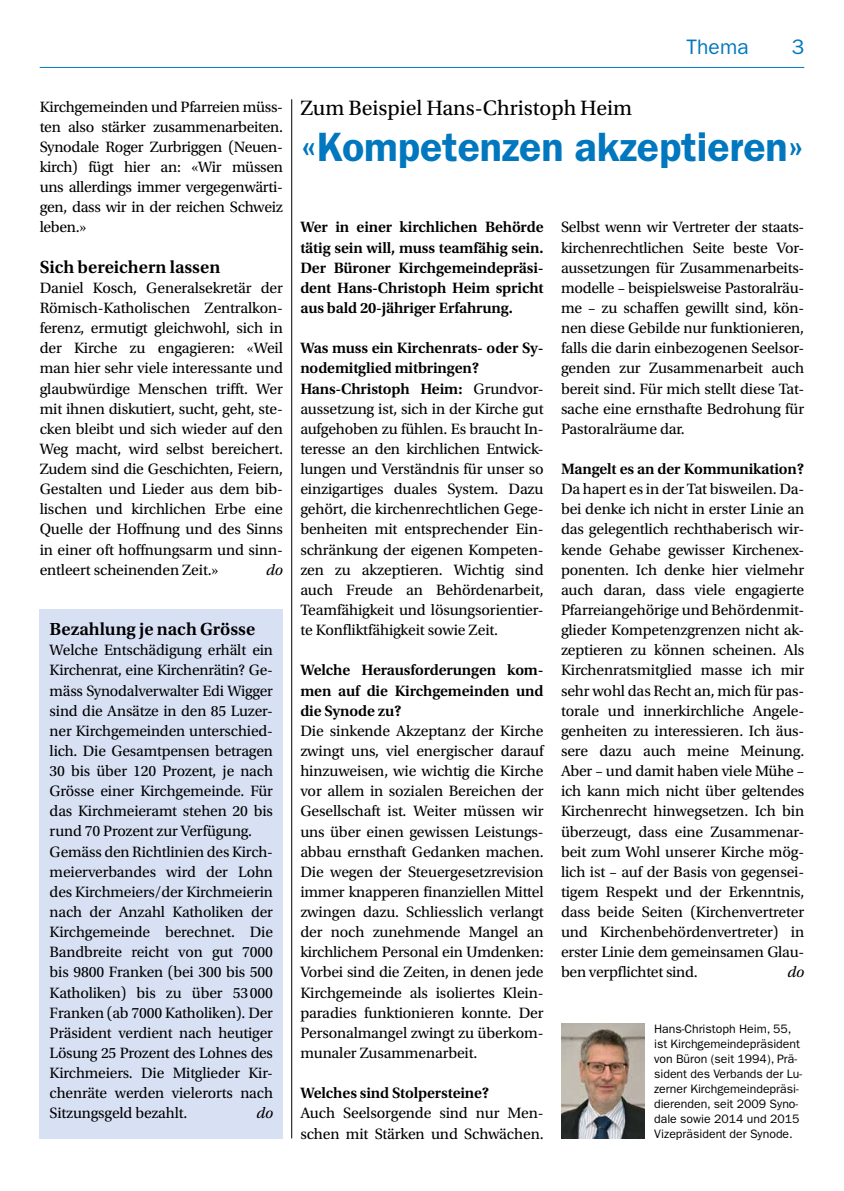
<style>
.page{position:relative;width:844px;height:1191px;background:#fff}
.page>*{position:absolute;margin:0;border:0;box-sizing:border-box;transform-origin:0 0}
.t1{font:600 41.12px "ITC Franklin Gothic Std";color:#0077be}
.t2{font:21.88px "Utopia Std";color:#000}
.t3{font:21px "ITC Franklin Gothic Std";letter-spacing:.01em;color:#0077be}
.t4{font:600 18.38px "Utopia Std";color:#000}
.t5{font:15.75px/20.1px "Utopia Std";letter-spacing:-.01em;color:#000;text-align:justify}
.t6{font:600 15.75px/20.1px "Utopia Std";letter-spacing:-.01em;color:#000;text-align:justify}
.t7{font:italic 15.75px "Utopia Std";color:#000}
.t8{font:12.25px/15px "ITC Franklin Gothic Std";color:#000}
.s1{font-weight:600}
</style>
<div class="page">
<hr style="left:40px;top:67px;width:764px;height:1px;background:#0077be">
<div style="left:40px;top:609px;width:243px;height:529px;background:#d8e1f4"></div>
<hr style="left:291px;top:99px;width:1px;height:1039px;background:#000">
<img style="left:561px;top:1023px;width:83px;height:115px">
<h3 class="t3" style="left:686px;top:35px;width:64px">Thema</h3>
<h3 class="t3" style="left:791px;top:35px;width:14px">3</h3>
<p class="t5" style="left:40px;top:97px;width:245px">Kirchgemeinden und Pfarreien müss&shy;ten also stärker zusammenarbeiten.<br>Synodale Roger Zurbriggen (Neuen&shy;kirch) fügt hier an: «Wir müssen uns allerdings immer vergegenwärti&shy;gen, dass wir in der reichen Schweiz leben.»</p>
<p class="t4" style="left:40px;top:256px;width:182px">Sich bereichern lassen</p>
<p class="t5" style="left:40px;top:278px;width:245px">Daniel Kosch, Generalsekretär der Römisch-Katholischen Zentralkon&shy;ferenz, ermutigt gleichwohl, sich in der Kirche zu engagieren: «Weil man hier sehr viele interessante und glaubwürdige Menschen trifft. Wer mit ihnen diskutiert, sucht, geht, ste&shy;cken bleibt und sich wieder auf den Weg macht, wird selbst bereichert.<br>Zudem sind die Geschichten, Feiern, Gestalten und Lieder aus dem bib&shy;lischen und kirchlichen Erbe eine Quelle der Hoffnung und des Sinns in einer oft hoffnungsarm und sinn&shy;entleert scheinenden Zeit.»</p>
<p class="t7" style="left:266px;top:561px;width:18px">do</p>
<p class="t4" style="left:50px;top:619px;width:207px">Bezahlung je nach Grösse</p>
<p class="t5" style="left:50px;top:640px;width:225px;text-align:left">Welche Entschädigung erhält ein<br>Kirchenrat, eine Kirchenrätin? Ge&shy;mäss Synodalverwalter Edi Wigger sind die Ansätze in den 85 Luzer&shy;ner Kirchgemeinden unterschied&shy;lich. Die Gesamtpensen betragen<br>30 bis über 120 Prozent, je nach<br>Grösse einer Kirchgemeinde. Für das Kirchmeieramt stehen 20 bis rund 70 Prozent zur Verfügung.<br>Gemäss den Richtlinien des Kirch&shy;meierverbandes wird der Lohn des Kirchmeiers/der Kirchmeierin nach der Anzahl Katholiken der<br>Kirchgemeinde berechnet. Die<br>Bandbreite reicht von gut 7000 bis 9800 Franken (bei 300 bis 500<br>Katholiken) bis zu über 53 000<br>Franken (ab 7000 Katholiken). Der<br>Präsident verdient nach heutiger<br>Lösung 25 Prozent des Lohnes des<br>Kirchmeiers. Die Mitglieder Kir&shy;chenräte werden vielerorts nach<br>Sitzungsgeld bezahlt.</p>
<p class="t7" style="left:256px;top:1104px;width:18px">do</p>
<h2 class="t2" style="left:300px;top:96px;width:333px">Zum Beispiel Hans-Christoph Heim</h2>
<h1 class="t1" style="left:300px;top:123px;width:505px">«Kompetenzen akzeptieren»</h1>
<p class="t6" style="left:300px;top:217px;width:245px">Wer in einer kirchlichen Behörde tätig sein will, muss teamfähig sein.<br>Der Büroner Kirchgemeindepräsi&shy;dent Hans-Christoph Heim spricht aus bald 20-jähriger Erfahrung.</p>
<p class="t5" style="left:300px;top:338px;width:245px;text-align:left"><span class="s1">Was muss ein Kirchenrats- oder Sy&shy;nodemitglied mitbringen?<br>Hans-Christoph Heim:</span> Grundvor&shy;aussetzung ist, sich in der Kirche gut aufgehoben zu fühlen. Es braucht In&shy;teresse an den kirchlichen Entwick&shy;lungen und Verständnis für unser so einzigartiges duales System. Dazu gehört, die kirchenrechtlichen Gege&shy;benheiten mit entsprechender Ein&shy;schränkung der eigenen Kompeten&shy;zen zu akzeptieren. Wichtig sind auch Freude an Behördenarbeit, Teamfähigkeit und lösungsorientier&shy;te Konfliktfähigkeit sowie Zeit.</p>
<p class="t6" style="left:300px;top:660px;width:245px">Welche Herausforderungen kom&shy;men auf die Kirchgemeinden und die Synode zu?</p>
<p class="t5" style="left:300px;top:721px;width:245px">Die sinkende Akzeptanz der Kirche zwingt uns, viel energischer darauf hinzuweisen, wie wichtig die Kirche vor allem in sozialen Bereichen der Gesellschaft ist. Weiter müssen wir uns über einen gewissen Leistungs&shy;abbau ernsthaft Gedanken machen.<br>Die wegen der Steuergesetzrevision immer knapperen finanziellen Mittel zwingen dazu. Schliesslich verlangt der noch zunehmende Mangel an kirchlichem Personal ein Umdenken:<br>Vorbei sind die Zeiten, in denen jede Kirchgemeinde als isoliertes Klein&shy;paradies funktionieren konnte. Der Personalmangel zwingt zu überkom&shy;munaler Zusammenarbeit.</p>
<p class="t6" style="left:300px;top:1083px;width:190px">Welches sind Stolpersteine?</p>
<p class="t5" style="left:300px;top:1103px;width:245px">Auch Seelsorgende sind nur Men&shy;schen mit Stärken und Schwächen.</p>
<p class="t5" style="left:561px;top:217px;width:245px">Selbst wenn wir Vertreter der staats&shy;kirchenrechtlichen Seite beste Vor&shy;aussetzungen für Zusammenarbeits&shy;modelle – beispielsweise Pastoralräu&shy;me – zu schaffen gewillt sind, kön&shy;nen diese Gebilde nur funktionieren, falls die darin einbezogenen Seelsor&shy;genden zur Zusammenarbeit auch bereit sind. Für mich stellt diese Tat&shy;sache eine ernsthafte Bedrohung für Pastoralräume dar.</p>
<p class="t6" style="left:561px;top:459px;width:245px">Mangelt es an der Kommunikation?</p>
<p class="t5" style="left:561px;top:479px;width:245px">Da hapert es in der Tat bisweilen. Da&shy;bei denke ich nicht in erster Linie an das gelegentlich rechthaberisch wir&shy;kende Gehabe gewisser Kirchenex&shy;ponenten. Ich denke hier vielmehr auch daran, dass viele engagierte Pfarreiangehörige und Behördenmit&shy;glieder Kompetenzgrenzen nicht ak&shy;zeptieren zu können scheinen. Als Kirchenratsmitglied masse ich mir sehr wohl das Recht an, mich für pas&shy;torale und innerkirchliche Angele&shy;genheiten zu interessieren. Ich äus&shy;sere dazu auch meine Meinung.<br>Aber – und damit haben viele Mühe – ich kann mich nicht über geltendes Kirchenrecht hinwegsetzen. Ich bin überzeugt, dass eine Zusammenar&shy;beit zum Wohl unserer Kirche mög&shy;lich ist – auf der Basis von gegensei&shy;tigem Respekt und der Erkenntnis, dass beide Seiten (Kirchenvertreter und Kirchenbehördenvertreter) in erster Linie dem gemeinsamen Glau&shy;ben verpflichtet sind.</p>
<p class="t7" style="left:787px;top:963px;width:18px">do</p>
<p class="t8" style="left:654px;top:1021px;width:149px">Hans-Christoph Heim, 55, ist Kirchgemeindepräsident von Büron (seit 1994), Prä&shy;sident des Verbands der Lu&shy;zerner Kirchgemeindepräsi&shy;dierenden, seit 2009 Syno&shy;dale sowie 2014 und 2015<br>Vizepräsident der Synode.</p>
</div>
